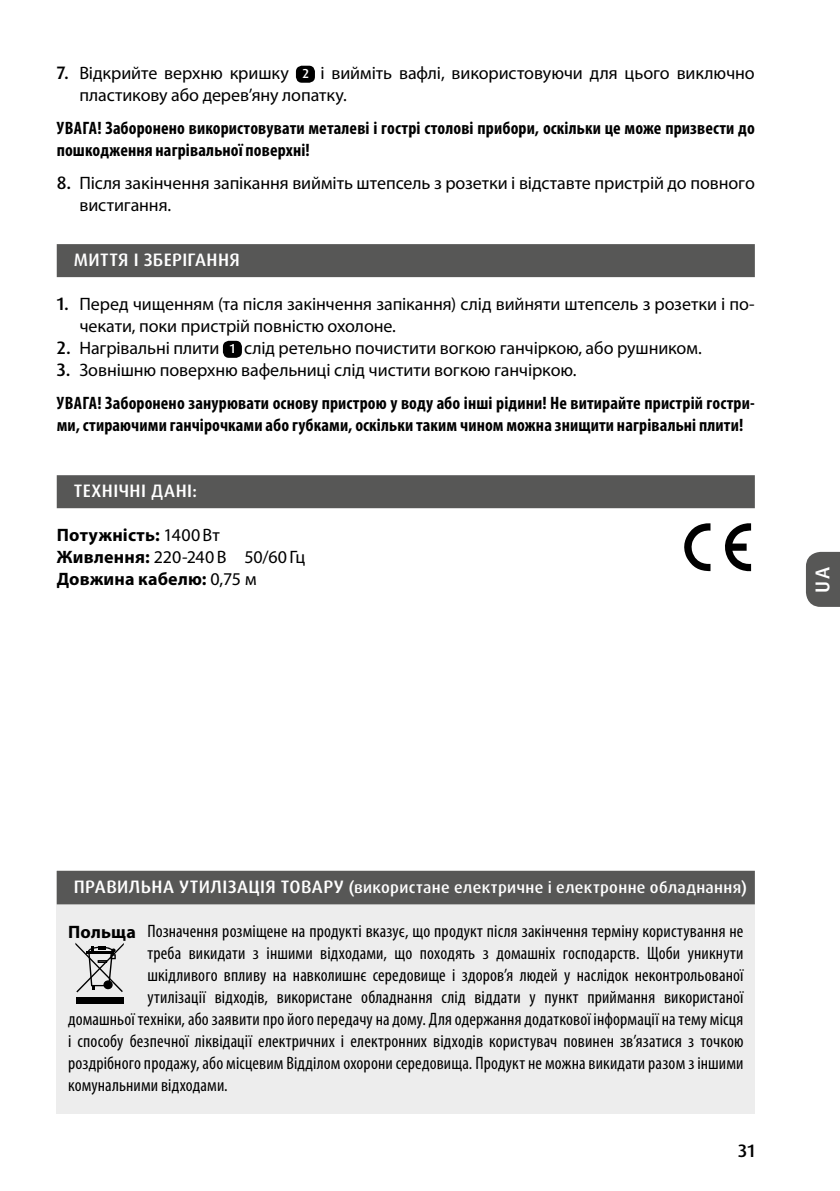
<style>
.page{position:relative;width:840px;height:1191px;background:#fff}
.page>*{position:absolute;margin:0;border:0;box-sizing:border-box;transform-origin:0 0}
.t1{font:500 20px "Dax Pro";color:#fff}
.t2{font:condensed 18px "Myriad Pro";letter-spacing:.005em;color:#000}
.t3{font:18px/22px "Myriad Pro";letter-spacing:-.005em;color:#000}
.t4{font:700 condensed 18px/22px "Myriad Pro";letter-spacing:.01em;color:#000}
.t5{font:700 18px/22px "Myriad Pro";letter-spacing:.01em;color:#000}
.t6{font:500 18px "Dax Pro";letter-spacing:.02em;color:#fff}
.t7{font:500 18px "Dax Pro";color:#000}
.t8{font:500 16px "Dax Pro";letter-spacing:.02em;color:#fff}
.s1{font-family:"Dax Pro";font-weight:500}
.s2{font-family:"Dax Pro";font-weight:500;font-size:13px;color:#fff}
.s3{font-family:"Dax Pro";font-weight:500;font-stretch:normal}
.s4{font-weight:400;font-stretch:normal}
.s5{font-weight:400}
.s6{font-size:18px}
.s7{font-weight:700;font-stretch:normal}
</style>
<div class="page">
<div style="left:806px;top:552px;width:33px;height:55px;background:#575756"></div>
<div style="left:57px;top:244px;width:697px;height:33px;background:#575756"></div>
<div style="left:57px;top:475px;width:697px;height:33px;background:#575756"></div>
<div style="left:296px;top:66px;width:19px;height:17px;background:#000;border-radius:6px"></div>
<div style="left:223px;top:341px;width:19px;height:17px;background:#000;border-radius:6px"></div>
<svg style="left:684px;top:523px;width:26px;height:48px"></svg>
<svg style="left:725px;top:523px;width:25px;height:48px"></svg>
<div style="left:57px;top:871px;width:697px;height:242px;background:#ededed"></div>
<div style="left:57px;top:870px;width:697px;height:34px;background:#575756"></div>
<svg style="left:75px;top:942px;width:49px;height:50px"></svg>
<div style="left:76px;top:996px;width:47px;height:7px;background:#000"></div>
<p class="t3" style="left:79px;top:61px;width:676px;text-indent:-23px"><span class="s1">7.</span> Відкрийте верхню кришку <span class="s2">2</span> і вийміть вафлі, використовуючи для цього виключно пластикову або дерев’яну лопатку.</p>
<p class="t4" style="left:57px;top:116px;width:699px">УВАГА! Заборонено використовувати металеві і гострі столові прибори, оскільки це може призвести до пошкодження нагрівальної поверхні!</p>
<p class="t3" style="left:79px;top:171px;width:676px;text-indent:-23px"><span class="s1">8.</span> Після закінчення запікання вийміть штепсель з розетки і відставте пристрій до повного вистигання.</p>
<p class="t6" style="left:74px;top:248px;width:167px">МИТТЯ І ЗБЕРІГАННЯ</p>
<p class="t3" style="left:79px;top:292px;width:676px;text-indent:-23px"><span class="s1">1.</span> Перед чищенням (та після закінчення запікання) слід вийняти штепсель з розетки і по&shy;чекати, поки пристрій повністю охолоне.</p>
<p class="t3" style="left:57px;top:336px;width:646px"><span class="s1">2.</span> Нагрівальні плити <span class="s2">1</span> слід ретельно почистити вогкою ганчіркою, або рушником.</p>
<p class="t4" style="left:57px;top:353px;width:699px;line-height:33px"><span class="s3">3.</span> <span class="s4">Зовнішню поверхню вафельниці слід чистити вогкою ганчіркою.<br></span>УВАГА! Заборонено занурювати основу пристрою у воду або інші рідини! Не витирайте пристрій гостри-</p>
<p class="t4" style="left:57px;top:413px;width:687px">ми, стираючими ганчірочками або губками, оскільки таким чином можна знищити нагрівальні плити!</p>
<p class="t6" style="left:74px;top:479px;width:125px">ТЕХНІЧНІ ДАНІ:</p>
<p class="t5" style="left:57px;top:523px;width:250px">Потужність: <span class="s5">1400Вт<br></span>Живлення: <span class="s5">220-240В 50/60Гц<br></span>Довжина кабелю: <span class="s5">0,75 м</span></p>
<p class="t1" style="left:809px;top:593px;width:28px;rotate:-90deg">UA</p>
<p class="t8" style="left:74px;top:877px;width:674px"><span class="s6">ПРАВИЛЬНА УТИЛІЗАЦІЯ ТОВАРУ</span> (використане електричне і електронне обладнання)</p>
<p class="t2" style="left:68px;top:920px;width:676px"><span class="s7">Польща</span> Позначення розміщене на продукті вказує, що продукт після закінчення терміну користування не</p>
<p class="t2" style="left:147px;top:942px;width:597px">треба викидати з іншими відходами, що походять з домашніх господарств. Щоби уникнути</p>
<p class="t2" style="left:147px;top:964px;width:597px">шкідливого впливу на навколишнє середовище і здоров’я людей у наслідок неконтрольованої</p>
<p class="t2" style="left:147px;top:986px;width:597px">утилізації відходів, використане обладнання слід віддати у пункт приймання використаної</p>
<p class="t2" style="left:68px;top:1008px;width:676px">домашньої техніки, або заявити про його передачу на дому. Для одержання додаткової інформації на тему місця</p>
<p class="t2" style="left:68px;top:1030px;width:676px">і способу безпечної ліквідації електричних і електронних відходів користувач повинен зв’язатися з точкою</p>
<p class="t2" style="left:68px;top:1052px;width:676px">роздрібного продажу, або місцевим Відділом охорони середовища. Продукт не можна викидати разом з іншими</p>
<p class="t2" style="left:68px;top:1074px;width:161px">комунальними відходами.</p>
<p class="t7" style="left:737px;top:1139px;width:18px">31</p>
</div>
